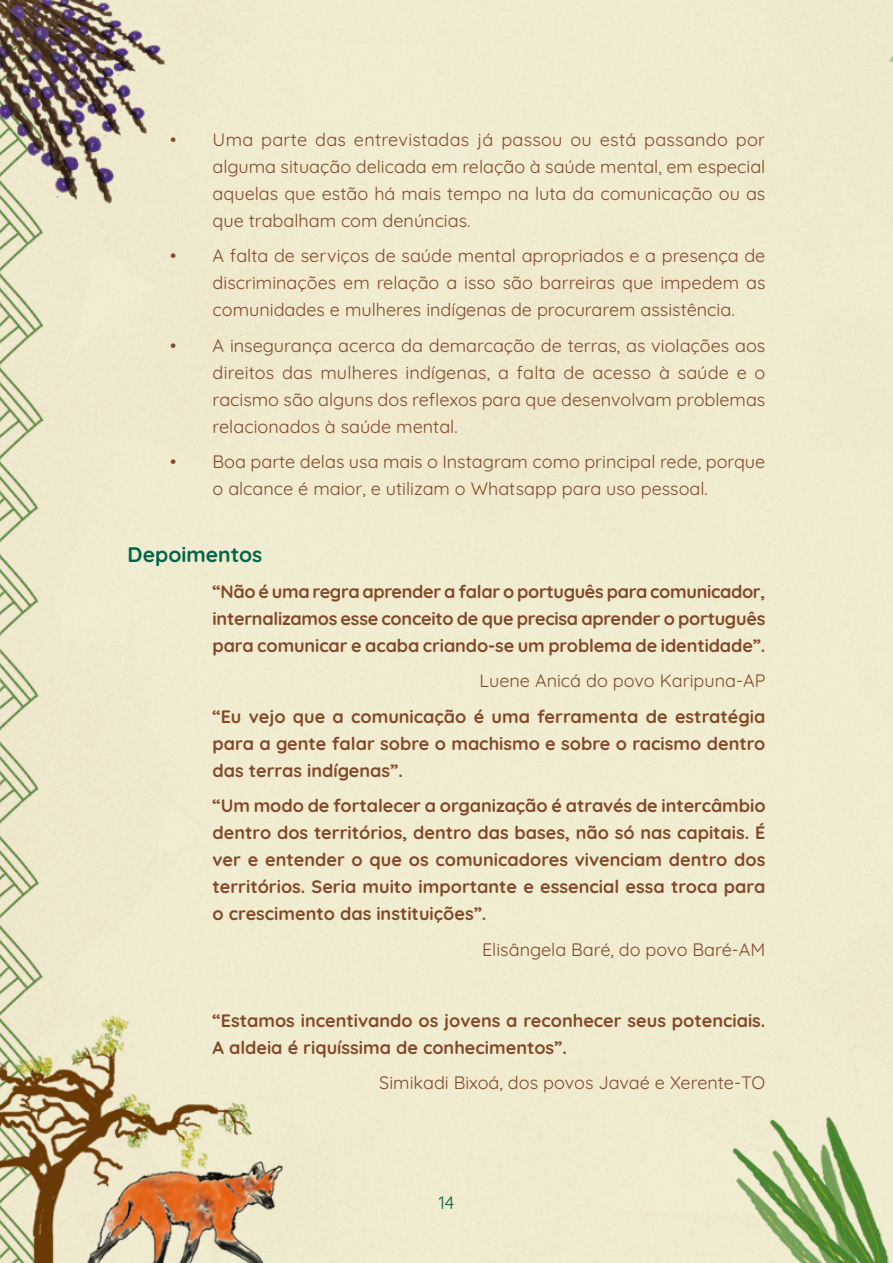
<style>
.page{position:relative;width:893px;height:1263px;background:#fff}
.page>*{position:absolute;margin:0;border:0;box-sizing:border-box;transform-origin:0 0}
.t1{font:700 21px "Quicksand";color:#006448}
.t2{font:18px/27px "Quicksand";color:#834828;text-align:justify}
.t3{font:700 18px/27px "Quicksand";color:#834828;text-align:justify}
.t4{font:18px "Quicksand";color:#006448}
</style>
<div class="page">
<img style="left:0;top:287px;width:55px;height:625px">
<img style="left:0;top:0;width:202px;height:287px">
<img style="left:260px;top:1135px;width:82px;height:128px">
<img style="left:0;top:912px;width:260px;height:351px">
<img style="left:620px;top:1084px;width:273px;height:179px">
<div style="left:817px;top:0;width:76px;height:140px;background:#efe9cd"></div>
<div style="left:836px;top:19px;width:57px;height:94px;background:#efe9cd"></div>
<p class="t2" style="left:213px;top:124px;width:554px;text-indent:-43px">• Uma parte das entrevistadas já passou ou está passando por alguma situação delicada em relação à saúde mental, em especial aquelas que estão há mais tempo na luta da comunicação ou as que trabalham com denúncias.</p>
<p class="t2" style="left:213px;top:240px;width:554px;text-indent:-43px">• A falta de serviços de saúde mental apropriados e a presença de discriminações em relação a isso são barreiras que impedem as comunidades e mulheres indígenas de procurarem assistência.</p>
<p class="t2" style="left:213px;top:330px;width:554px;text-indent:-43px">• A insegurança acerca da demarcação de terras, as violações aos direitos das mulheres indígenas, a falta de acesso à saúde e o racismo são alguns dos reflexos para que desenvolvam problemas relacionados à saúde mental.</p>
<p class="t2" style="left:213px;top:446px;width:554px;text-indent:-43px">• Boa parte delas usa mais o Instagram como principal rede, porque o alcance é maior, e utilizam o Whatsapp para uso pessoal.</p>
<p class="t1" style="left:128px;top:538px;width:136px">Depoimentos</p>
<p class="t3" style="left:213px;top:576px;width:554px">“Não é uma regra aprender a falar o português para comunicador, internalizamos esse conceito de que precisa aprender o português para comunicar e acaba criando-se um problema de identidade”.</p>
<p class="t2" style="left:480px;top:665px;width:287px">Luene Anicá do povo Karipuna-AP</p>
<p class="t3" style="left:213px;top:701px;width:554px">“Eu vejo que a comunicação é uma ferramenta de estratégia para a gente falar sobre o machismo e sobre o racismo dentro das terras indígenas”.</p>
<p class="t3" style="left:213px;top:790px;width:554px">“Um modo de fortalecer a organização é através de intercâmbio dentro dos territórios, dentro das bases, não só nas capitais. É ver e entender o que os comunicadores vivenciam dentro dos territórios. Seria muito importante e essencial essa troca para o crescimento das instituições”.</p>
<p class="t2" style="left:482px;top:934px;width:285px">Elisângela Baré, do povo Baré-AM</p>
<p class="t3" style="left:213px;top:1005px;width:554px">“Estamos incentivando os jovens a reconhecer seus potenciais.<br>A aldeia é riquíssima de conhecimentos”.</p>
<p class="t2" style="left:379px;top:1067px;width:388px">Simikadi Bixoá, dos povos Javaé e Xerente-TO</p>
<p class="t4" style="left:439px;top:1188px;width:17px">14</p>
</div>
